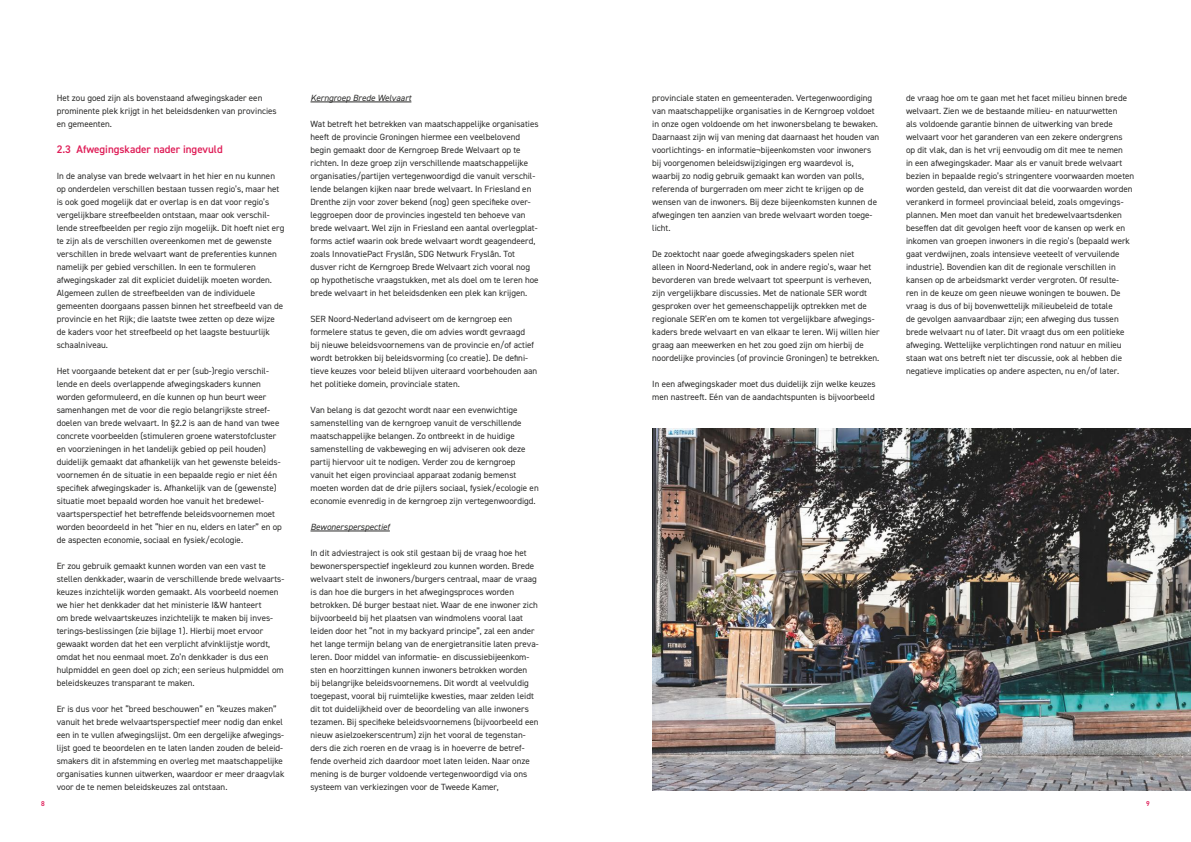
<style>
.page{position:relative;width:1191px;height:842px;background:#fff}
.page>*{position:absolute;margin:0;border:0;box-sizing:border-box;transform-origin:0 0}
.t1{font:600 11px "DIN2014";color:#df1e58}
.t2{font:9px/13px "DIN2014";color:#2b2b2a}
.t3{font:italic 9px "DIN2014";color:#2b2b2a}
.t4{font:600 7px "DIN2014";color:#df1d58}
</style>
<div class="page">
<hr style="left:310px;top:102px;width:101px;height:1px;background:#2b2b2a">
<hr style="left:310px;top:531px;width:80px;height:1px;background:#2b2b2a">
<img style="left:652px;top:428px;width:539px;height:363px">
<p class="t2" style="left:57px;top:91px;width:222px">Het zou goed zijn als bovenstaand afwegingskader een prominente plek krijgt in het beleidsdenken van provincies en gemeenten.</p>
<p class="t1" style="left:57px;top:142px;width:167px">2.3 Afwegingskader nader ingevuld</p>
<p class="t2" style="left:57px;top:169px;width:229px">In de analyse van brede welvaart in het hier en nu kunnen op onderdelen verschillen bestaan tussen regio’s, maar het is ook goed mogelijk dat er overlap is en dat voor regio’s vergelijkbare streefbeelden ontstaan, maar ook verschil&shy;lende streefbeelden per regio zijn mogelijk. Dit hoeft niet erg te zijn als de verschillen overeenkomen met de gewenste verschillen in brede welvaart want de preferenties kunnen namelijk per gebied verschillen. In een te formuleren afwegingskader zal dit expliciet duidelijk moeten worden.<br>Algemeen zullen de streefbeelden van de individuele gemeenten doorgaans passen binnen het streefbeeld van de provincie en het Rijk; die laatste twee zetten op deze wijze de kaders voor het streefbeeld op het laagste bestuurlijk schaalniveau.</p>
<p class="t2" style="left:57px;top:364px;width:227px">Het voorgaande betekent dat er per (sub-)regio verschil&shy;lende en deels overlappende afwegingskaders kunnen worden geformuleerd, en díe kunnen op hun beurt weer samenhangen met de voor die regio belangrijkste streef&shy;doelen van brede welvaart. In §2.2 is aan de hand van twee concrete voorbeelden (stimuleren groene waterstofcluster en voorzieningen in het landelijk gebied op peil houden) duidelijk gemaakt dat afhankelijk van het gewenste beleids&shy;voornemen én de situatie in een bepaalde regio er niet één specifiek afwegingskader is. Afhankelijk van de (gewenste) situatie moet bepaald worden hoe vanuit het bredewel&shy;vaartsperspectief het betreffende beleidsvoornemen moet worden beoordeeld in het “hier en nu, elders en later” en op de aspecten economie, sociaal en fysiek/ecologie.</p>
<p class="t2" style="left:57px;top:559px;width:229px">Er zou gebruik gemaakt kunnen worden van een vast te stellen denkkader, waarin de verschillende brede welvaarts&shy;keuzes inzichtelijk worden gemaakt. Als voorbeeld noemen we hier het denkkader dat het ministerie I&amp;W hanteert<br>om brede welvaartskeuzes inzichtelijk te maken bij inves&shy;terings-beslissingen (zie bijlage 1). Hierbij moet ervoor gewaakt worden dat het een verplicht afvinklijstje wordt, omdat het nou eenmaal moet. Zo’n denkkader is dus een hulpmiddel en geen doel op zich; een serieus hulpmiddel om beleidskeuzes transparant te maken.</p>
<p class="t2" style="left:57px;top:702px;width:229px">Er is dus voor het “breed beschouwen” en “keuzes maken” vanuit het brede welvaartsperspectief meer nodig dan enkel een in te vullen afwegingslijst. Om een dergelijke afwegings&shy;lijst goed te beoordelen en te laten landen zouden de beleid&shy;smakers dit in afstemming en overleg met maatschappelijke organisaties kunnen uitwerken, waardoor er meer draagvlak voor de te nemen beleidskeuzes zal ontstaan.</p>
<p class="t3" style="left:310px;top:92px;width:102px">Kerngroep Brede Welvaart</p>
<p class="t2" style="left:310px;top:117px;width:230px">Wat betreft het betrekken van maatschappelijke organisaties heeft de provincie Groningen hiermee een veelbelovend begin gemaakt door de Kerngroep Brede Welvaart op te richten. In deze groep zijn verschillende maatschappelijke organisaties/partijen vertegenwoordigd die vanuit verschil&shy;lende belangen kijken naar brede welvaart. In Friesland en Drenthe zijn voor zover bekend (nog) geen specifieke over&shy;leggroepen door de provincies ingesteld ten behoeve van brede welvaart. Wel zijn in Friesland een aantal overlegplat&shy;forms actief waarin ook brede welvaart wordt geagendeerd, zoals InnovatiePact Fryslân, SDG Netwurk Fryslân. Tot dusver richt de Kerngroep Brede Welvaart zich vooral nog op hypothetische vraagstukken, met als doel om te leren hoe brede welvaart in het beleidsdenken een plek kan krijgen.</p>
<p class="t2" style="left:310px;top:312px;width:228px">SER Noord-Nederland adviseert om de kerngroep een formelere status te geven, die om advies wordt gevraagd<br>bij nieuwe beleidsvoornemens van de provincie en/of actief wordt betrokken bij beleidsvorming (co creatie). De defini&shy;tieve keuzes voor beleid blijven uiteraard voorbehouden aan het politieke domein, provinciale staten.</p>
<p class="t2" style="left:310px;top:403px;width:230px">Van belang is dat gezocht wordt naar een evenwichtige samenstelling van de kerngroep vanuit de verschillende maatschappelijke belangen. Zo ontbreekt in de huidige samenstelling de vakbeweging en wij adviseren ook deze partij hiervoor uit te nodigen. Verder zou de kerngroep vanuit het eigen provinciaal apparaat zodanig bemenst moeten worden dat de drie pijlers sociaal, fysiek/ecologie en economie evenredig in de kerngroep zijn vertegenwoordigd.</p>
<p class="t3" style="left:310px;top:521px;width:81px">Bewonersperspectief</p>
<p class="t2" style="left:310px;top:546px;width:230px">In dit adviestraject is ook stil gestaan bij de vraag hoe het bewonersperspectief ingekleurd zou kunnen worden. Brede welvaart stelt de inwoners/burgers centraal, maar de vraag is dan hoe die burgers in het afwegingsproces worden betrokken. Dé burger bestaat niet. Waar de ene inwoner zich bijvoorbeeld bij het plaatsen van windmolens vooral laat leiden door het “not in my backyard principe”, zal een ander het lange termijn belang van de energietransitie laten preva&shy;leren. Door middel van informatie- en discussiebijeenkom&shy;sten en hoorzittingen kunnen inwoners betrokken worden<br>bij belangrijke beleidsvoornemens. Dit wordt al veelvuldig toegepast, vooral bij ruimtelijke kwesties, maar zelden leidt dit tot duidelijkheid over de beoordeling van alle inwoners tezamen. Bij specifieke beleidsvoornemens (bijvoorbeeld een nieuw asielzoekerscentrum) zijn het vooral de tegenstan&shy;ders die zich roeren en de vraag is in hoeverre de betref&shy;fende overheid zich daardoor moet laten leiden. Naar onze mening is de burger voldoende vertegenwoordigd via ons systeem van verkiezingen voor de Tweede Kamer,</p>
<p class="t2" style="left:652px;top:91px;width:229px">provinciale staten en gemeenteraden. Vertegenwoordiging van maatschappelijke organisaties in de Kerngroep voldoet in onze ogen voldoende om het inwonersbelang te bewaken.<br>Daarnaast zijn wij van mening dat daarnaast het houden van voorlichtings- en informatie¬bijeenkomsten voor inwoners bij voorgenomen beleidswijzigingen erg waardevol is, waarbij zo nodig gebruik gemaakt kan worden van polls, referenda of burgerraden om meer zicht te krijgen op de wensen van de inwoners. Bij deze bijeenkomsten kunnen de afwegingen ten aanzien van brede welvaart worden toege&shy;licht.</p>
<p class="t2" style="left:652px;top:247px;width:229px">De zoektocht naar goede afwegingskaders spelen niet<br>alleen in Noord-Nederland, ook in andere regio’s, waar het bevorderen van brede welvaart tot speerpunt is verheven, zijn vergelijkbare discussies. Met de nationale SER wordt gesproken over het gemeenschappelijk optrekken met de regionale SER’en om te komen tot vergelijkbare afwegings&shy;kaders brede welvaart en van elkaar te leren. Wij willen hier graag aan meewerken en het zou goed zijn om hierbij de noordelijke provincies (of provincie Groningen) te betrekken.</p>
<p class="t2" style="left:652px;top:377px;width:225px">In een afwegingskader moet dus duidelijk zijn welke keuzes men nastreeft. Eén van de aandachtspunten is bijvoorbeeld</p>
<p class="t2" style="left:906px;top:91px;width:230px">de vraag hoe om te gaan met het facet milieu binnen brede welvaart. Zien we de bestaande milieu- en natuurwetten<br>als voldoende garantie binnen de uitwerking van brede welvaart voor het garanderen van een zekere ondergrens<br>op dit vlak, dan is het vrij eenvoudig om dit mee te nemen<br>in een afwegingskader. Maar als er vanuit brede welvaart bezien in bepaalde regio’s stringentere voorwaarden moeten worden gesteld, dan vereist dit dat die voorwaarden worden verankerd in formeel provinciaal beleid, zoals omgevings&shy;plannen. Men moet dan vanuit het bredewelvaartsdenken beseffen dat dit gevolgen heeft voor de kansen op werk en inkomen van groepen inwoners in die regio’s (bepaald werk gaat verdwijnen, zoals intensieve veeteelt of vervuilende industrie). Bovendien kan dit de regionale verschillen in kansen op de arbeidsmarkt verder vergroten. Of resulte-<br>ren in de keuze om geen nieuwe woningen te bouwen. De vraag is dus of bij bovenwettelijk milieubeleid de totale<br>de gevolgen aanvaardbaar zijn; een afweging dus tussen brede welvaart nu of later. Dit vraagt dus om een politieke afweging. Wettelijke verplichtingen rond natuur en milieu staan wat ons betreft niet ter discussie, ook al hebben die negatieve implicaties op andere aspecten, nu en/of later.</p>
<p class="t4" style="left:41px;top:799px;width:5px">8</p>
<p class="t4" style="left:1146px;top:799px;width:5px">9</p>
</div>
